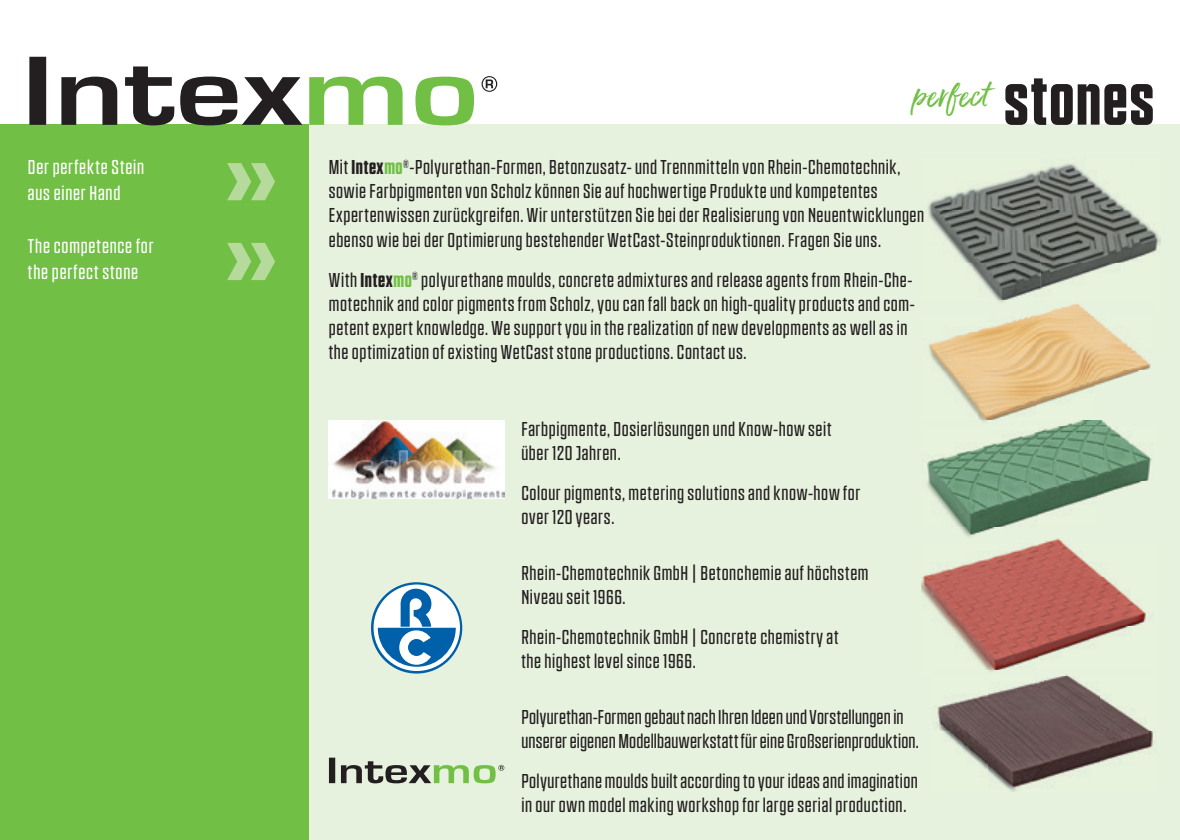
<style>
.page{position:relative;width:1180px;height:840px;background:#fff}
.page>*{position:absolute;margin:0;border:0;box-sizing:border-box;transform-origin:0 0}
.t1{font:70.4px "NTF Grand Bold";letter-spacing:.025em;color:#231f20}
.t2{font:32px "Ernestand Emily Slanted Solid";color:#71bf44}
.t3{font:20px/24px "NTF Grand Regular";letter-spacing:.03em;color:#231f20}
.t4{font:20px/24px "NTF Grand Regular";letter-spacing:.01em;color:#231f20}
.t5{font:20px/26px "NTF Grand Regular";letter-spacing:.04em;color:#fff}
.s1{font-family:"NTF Grand Bold"}
.s2{font-family:"NTF Grand Bold";color:#71bf44}
</style>
<div class="page">
<div style="left:293px;top:125px;width:886px;height:714px;background:#e7f2de"></div>
<div style="left:0;top:125px;width:308px;height:714px;background:#71bf44"></div>
<svg style="left:309px;top:77px;width:165px;height:48px"></svg>
<svg style="left:29px;top:57px;width:273px;height:68px"></svg>
<svg style="left:481px;top:76px;width:16px;height:16px"></svg>
<svg style="left:227px;top:163px;width:48px;height:37px"></svg>
<img style="left:928px;top:163px;width:232px;height:137px">
<img style="left:929px;top:300px;width:222px;height:70px">
<img style="left:927px;top:370px;width:52px;height:157px">
<img style="left:978px;top:370px;width:161px;height:50px">
<img style="left:979px;top:425px;width:118px;height:56px">
<img style="left:1097px;top:425px;width:55px;height:56px">
<img style="left:979px;top:481px;width:163px;height:46px">
<img style="left:927px;top:420px;width:180px;height:5px">
<img style="left:921px;top:527px;width:230px;height:99px">
<img style="left:950px;top:626px;width:88px;height:44px">
<img style="left:1038px;top:626px;width:90px;height:32px">
<img style="left:935px;top:670px;width:218px;height:120px">
<svg style="left:329px;top:757px;width:175px;height:26px"></svg>
<img style="left:329px;top:420px;width:175px;height:78px">
<svg style="left:371px;top:582px;width:91px;height:91px"></svg>
<svg style="left:373px;top:584px;width:87px;height:86px"></svg>
<svg style="left:378px;top:588px;width:77px;height:78px;background:#85b3d4"></svg>
<svg style="left:227px;top:243px;width:48px;height:37px"></svg>
<p class="t5" style="left:28px;top:154px;width:118px">Der perfekte Stein aus einer Hand</p>
<p class="t5" style="left:28px;top:232px;width:127px">The competence for the perfect stone</p>
<h2 class="t2" style="left:912px;top:76px;width:78px;rotate:-1deg">perfect</h2>
<h1 class="t1" style="left:1003px;top:59px;width:152px">stones</h1>
<p class="t3" style="left:329px;top:155px;width:597px">Mit <span class="s1">Intex</span><span class="s2">mo</span><sup>®</sup>-Polyurethan-Formen, Betonzusatz- und Trennmitteln von Rhein-Chemotechnik, sowie Farbpigmenten von Scholz können Sie auf hochwertige Produkte und kompetentes Expertenwissen zurückgreifen. Wir unterstützen Sie bei der Realisierung von Neuentwicklungen ebenso wie bei der Optimierung bestehender WetCast-Steinproduktionen. Fragen Sie uns.</p>
<p class="t3" style="left:329px;top:267px;width:587px">With <span class="s1">Intex</span><span class="s2">mo</span><sup>®</sup> polyurethane moulds, concrete admixtures and release agents from Rhein-Che&shy;motechnik and color pigments from Scholz, you can fall back on high-quality products and com&shy;petent expert knowledge. We support you in the realization of new developments as well as in the optimization of existing WetCast stone productions. Contact us.</p>
<p class="t3" style="left:521px;top:416px;width:311px">Farbpigmente, Dosierlösungen und Know-how seit über 120 Jahren.</p>
<p class="t3" style="left:521px;top:480px;width:340px">Colour pigments, metering solutions and know-how for over 120 years.</p>
<p class="t3" style="left:521px;top:560px;width:348px">Rhein-Chemotechnik GmbH | Betonchemie auf höchstem<br>Niveau seit 1966.</p>
<p class="t3" style="left:521px;top:624px;width:318px">Rhein-Chemotechnik GmbH | Concrete chemistry at the highest level since 1966.</p>
<p class="t4" style="left:521px;top:704px;width:399px">Polyurethan-Formen gebaut nach Ihren Ideen und Vorstellungen in unserer eigenen Modellbauwerkstatt für eine Großserienproduktion.</p>
<p class="t3" style="left:521px;top:768px;width:398px">Polyurethane moulds built according to your ideas and imagination in our own model making workshop for large serial production.</p>
</div>
